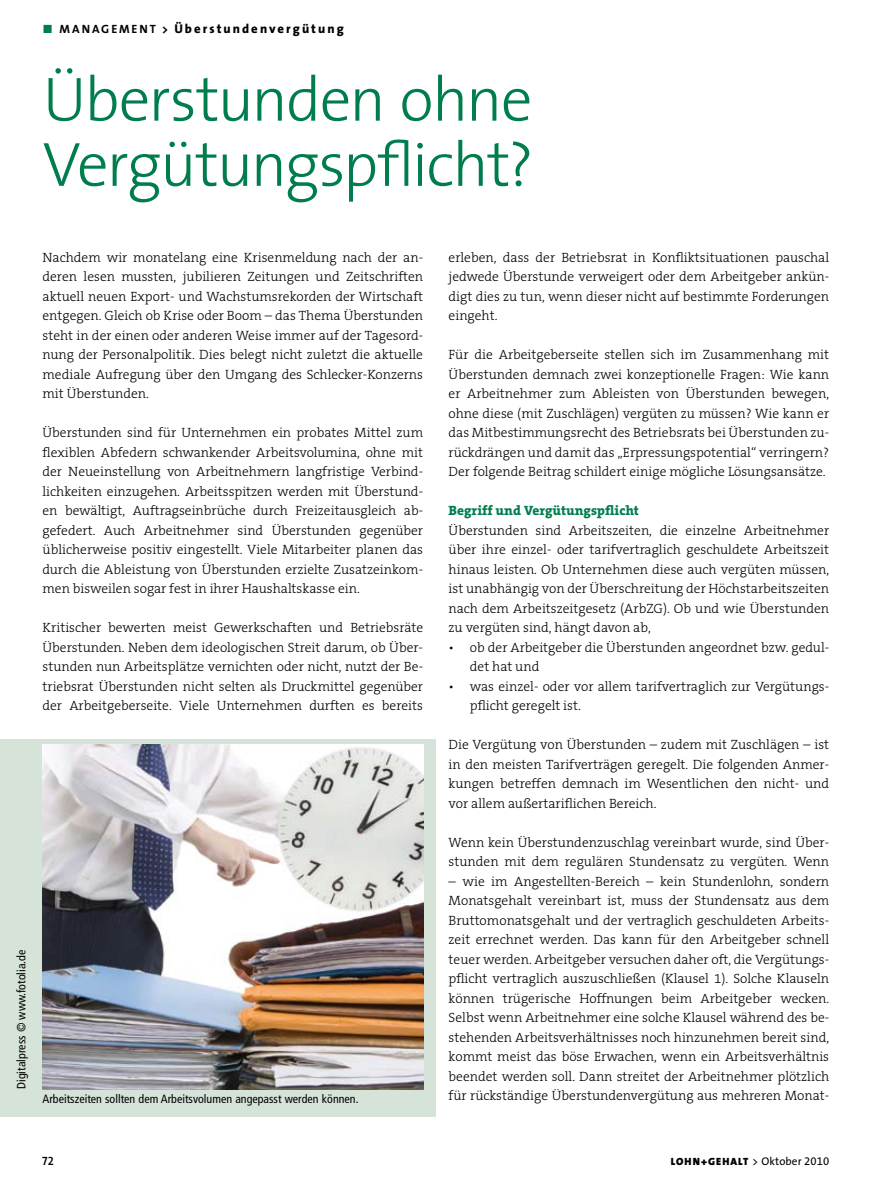
<style>
.page{position:relative;width:893px;height:1191px;background:#fff}
.page>*{position:absolute;margin:0;border:0;box-sizing:border-box;transform-origin:0 0}
.t1{font:300 63px/65.1px "The Sans";letter-spacing:-.03em;color:#007d4c}
.t2{font:300 13.5px/19.5px "The Serif B3";color:#000;text-align:justify}
.t3{font:800 13.5px "The Serif B8";color:#007d4c}
.t4{font:800 12.75px "The Sans";letter-spacing:.16em;color:#000}
.t5{font:condensed 12px "Frutiger LT";color:#000}
.t6{font:12px "The Sans Semi Bold Caps";color:#000}
.t7{font:900 10.5px "The Sans";letter-spacing:.1em;color:#000}
.s1{font-family:"The Sans Bold Expert";font-weight:400;font-size:12px;color:#007d4c}
.s2{font-weight:700;font-size:12px}
.s3{font-weight:400;font-size:11.25px}
.s4{font-family:"The Sans Expert";font-weight:400;font-size:11.25px}
</style>
<div class="page">
<div style="left:0;top:739px;width:436px;height:377px;background:#d6e3d8"></div>
<img style="left:43px;top:745px;width:380px;height:344px">
<p class="t4" style="left:43px;top:21px;width:303px"><span class="s1">ó</span> <span class="s2">MANAGEMENT &gt;</span> Überstundenvergütung</p>
<h1 class="t1" style="left:43px;top:65px;width:493px">Überstunden ohne<br>Vergütungspflicht?</h1>
<p class="t2" style="left:43px;top:248px;width:382px">Nachdem wir monatelang eine Krisenmeldung nach der an&shy;deren lesen mussten, jubilieren Zeitungen und Zeitschriften aktuell neuen Export- und Wachstumsrekorden der Wirtschaft entgegen. Gleich ob Krise oder Boom – das Thema Überstunden steht in der einen oder anderen Weise immer auf der Tagesord&shy;nung der Personalpolitik. Dies belegt nicht zuletzt die aktuelle mediale Aufregung über den Umgang des Schlecker-Konzerns mit Überstunden.</p>
<p class="t2" style="left:43px;top:423px;width:382px">Überstunden sind für Unternehmen ein probates Mittel zum flexiblen Abfedern schwankender Arbeitsvolumina, ohne mit der Neueinstellung von Arbeitnehmern langfristige Verbind&shy;lichkeiten einzugehen. Arbeitsspitzen werden mit Überstund&shy;en bewältigt, Auftragseinbrüche durch Freizeitausgleich ab&shy;gefedert. Auch Arbeitnehmer sind Überstunden gegenüber üblicherweise positiv eingestellt. Viele Mitarbeiter planen das durch die Ableistung von Überstunden erzielte Zusatzeinkom&shy;men bisweilen sogar fest in ihrer Haushaltskasse ein.</p>
<p class="t2" style="left:43px;top:618px;width:382px">Kritischer bewerten meist Gewerkschaften und Betriebsräte Überstunden. Neben dem ideologischen Streit darum, ob Über&shy;stunden nun Arbeitsplätze vernichten oder nicht, nutzt der Be&shy;triebsrat Überstunden nicht selten als Druckmittel gegenüber der Arbeitgeberseite. Viele Unternehmen durften es bereits</p>
<p class="t5" style="left:14px;top:1089px;width:141px;rotate:-90deg">Digitalpress © www.fotolia.de</p>
<p class="t5" style="left:43px;top:1092px;width:318px">Arbeitszeiten sollten dem Arbeitsvolumen angepasst werden können.</p>
<p class="t2" style="left:449px;top:248px;width:382px">erleben, dass der Betriebsrat in Konfliktsituationen pauschal jedwede Überstunde verweigert oder dem Arbeitgeber ankün&shy;digt dies zu tun, wenn dieser nicht auf bestimmte Forderungen eingeht.</p>
<p class="t2" style="left:449px;top:345px;width:382px">Für die Arbeitgeberseite stellen sich im Zusammenhang mit Überstunden demnach zwei konzeptionelle Fragen: Wie kann er Arbeitnehmer zum Ableisten von Überstunden bewegen, ohne diese (mit Zuschlägen) vergüten zu müssen? Wie kann er das Mitbestimmungsrecht des Betriebsrats bei Überstunden zu&shy;rückdrängen und damit das „Erpressungspotential“ verringern?<br>Der folgende Beitrag schildert einige mögliche Lösungsansätze.</p>
<p class="t3" style="left:449px;top:503px;width:192px">Begriff und Vergütungspflicht</p>
<p class="t2" style="left:449px;top:521px;width:382px">Überstunden sind Arbeitszeiten, die einzelne Arbeitnehmer über ihre einzel- oder tarifvertraglich geschuldete Arbeitszeit hinaus leisten. Ob Unternehmen diese auch vergüten müssen, ist unabhängig von der Überschreitung der Höchstarbeitszeiten nach dem Arbeitszeitgesetz (ArbZG). Ob und wie Überstunden zu vergüten sind, hängt davon ab,</p>
<p class="t2" style="left:470px;top:638px;width:361px;text-indent:-21px">• ob der Arbeitgeber die Überstunden angeordnet bzw. gedul&shy;det hat und</p>
<p class="t2" style="left:470px;top:677px;width:361px;text-indent:-21px">• was einzel- oder vor allem tarifvertraglich zur Vergütungs&shy;pflicht geregelt ist.</p>
<p class="t2" style="left:449px;top:735px;width:382px">Die Vergütung von Überstunden – zudem mit Zuschlägen – ist in den meisten Tarifverträgen geregelt. Die folgenden Anmer&shy;kungen betreffen demnach im Wesentlichen den nicht- und vor allem außertariflichen Bereich.</p>
<p class="t2" style="left:449px;top:833px;width:382px">Wenn kein Überstundenzuschlag vereinbart wurde, sind Über&shy;stunden mit dem regulären Stundensatz zu vergüten. Wenn</p>
<p class="t2" style="left:449px;top:872px;width:382px">– wie im Angestellten-Bereich – kein Stundenlohn, sondern Monatsgehalt vereinbart ist, muss der Stundensatz aus dem Bruttomonatsgehalt und der vertraglich geschuldeten Arbeits&shy;zeit errechnet werden. Das kann für den Arbeitgeber schnell teuer werden. Arbeitgeber versuchen daher oft, die Vergütungs&shy;pflicht vertraglich auszuschließen (Klausel 1). Solche Klauseln können trügerische Hoffnungen beim Arbeitgeber wecken.<br>Selbst wenn Arbeitnehmer eine solche Klausel während des be&shy;stehenden Arbeitsverhältnisses noch hinzunehmen bereit sind, kommt meist das böse Erwachen, wenn ein Arbeitsverhältnis beendet werden soll. Dann streitet der Arbeitnehmer plötzlich für rückständige Überstundenvergütung aus mehreren Monat-</p>
<p class="t6" style="left:42px;top:1151px;width:13px">72</p>
<p class="t7" style="left:671px;top:1152px;width:160px">LOHN+GEHALT <span class="s3">&gt; Oktober</span> <span class="s4">2010</span></p>
</div>
